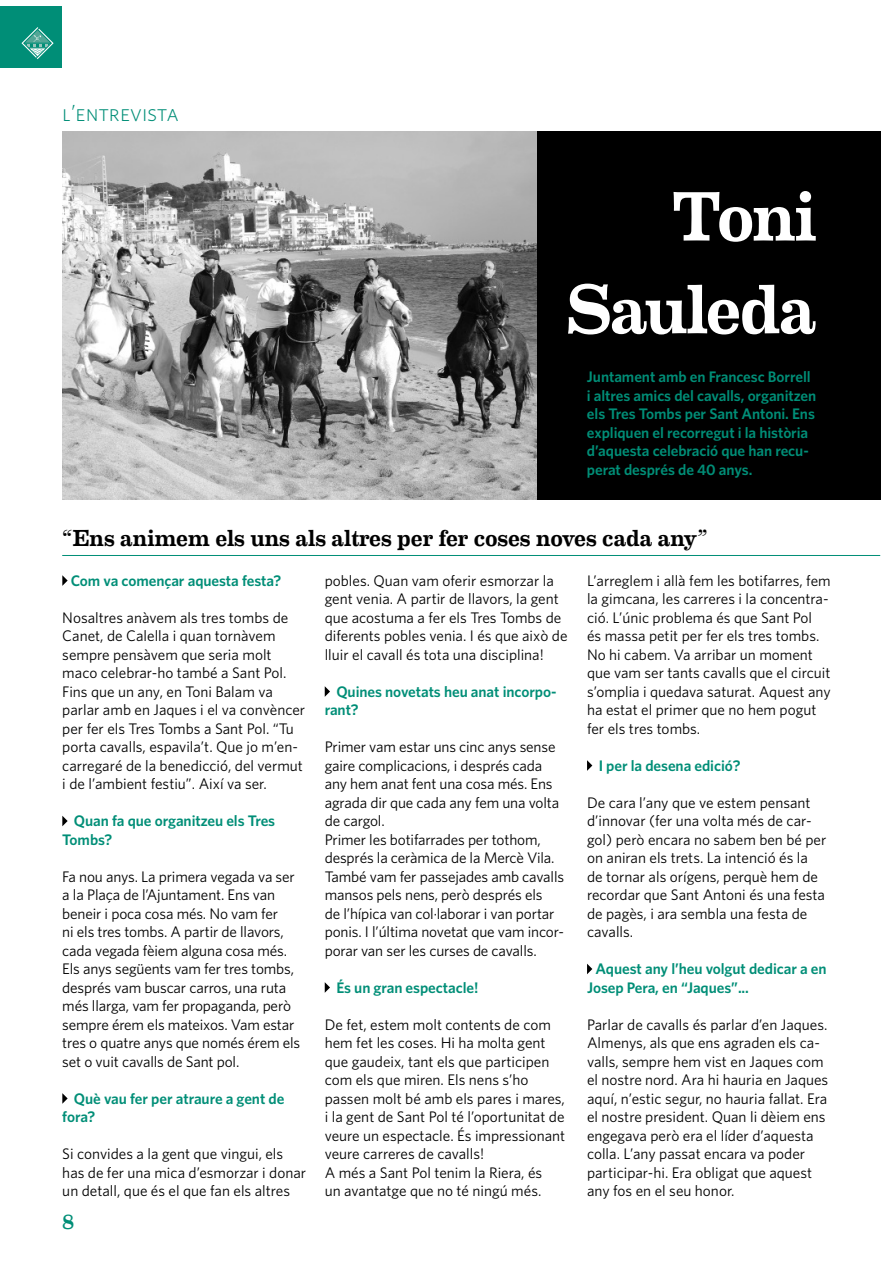
<style>
.page{position:relative;width:893px;height:1263px;background:#fff}
.page>*{position:absolute;margin:0;border:0;box-sizing:border-box;transform-origin:0 0}
.t1{font:500 69.9px/92.7px "Eames Century Modern";letter-spacing:-.03em;color:#fff;text-align:right}
.t2{font:500 23.25px "Eames Century Modern";letter-spacing:-.005em;color:#000}
.t3{font:23.25px "Whitney Light SC";letter-spacing:.005em;color:#008e77}
.t4{font:500 20.4px "Eames Century Modern";color:#008e77}
.t5{font:15.3px/18.5px "Whitney";color:#000}
.t6{font:600 15.3px/18.5px "Whitney";letter-spacing:-.005em;color:#008e77}
</style>
<div class="page">
<div style="left:0;top:6px;width:62px;height:62px;background:#008e77"></div>
<svg style="left:21px;top:27px;width:33px;height:32px"></svg>
<hr style="left:62px;top:555px;width:818px;height:1px;background:#008e77">
<svg style="left:62px;top:575px;width:6px;height:11px"></svg>
<svg style="left:62px;top:816px;width:6px;height:10px"></svg>
<svg style="left:62px;top:1093px;width:6px;height:11px"></svg>
<svg style="left:325px;top:686px;width:5px;height:11px"></svg>
<svg style="left:325px;top:982px;width:5px;height:11px"></svg>
<svg style="left:587px;top:760px;width:5px;height:11px"></svg>
<svg style="left:587px;top:964px;width:5px;height:10px"></svg>
<div style="left:536px;top:131px;width:344px;height:368px;background:#000"></div>
<img style="left:62px;top:131px;width:474px;height:368px">
<h2 class="t3" style="left:62px;top:103px;width:118px">l’entrevista</h2>
<h1 class="t1" style="left:565px;top:176px;width:253px">Toni<br>Sauleda</h1>
<p class="t6" style="left:587px;top:368px;width:231px">Juntament amb en Francesc Borrell i altres amics del cavalls, organitzen els Tres Tombs per Sant Antoni. Ens expliquen el recorregut i la història d’aquesta celebració que han recu&shy;perat després de 40 anys.</p>
<h2 class="t2" style="left:62px;top:530px;width:646px">“Ens animem els uns als altres per fer coses noves cada any”</h2>
<p class="t6" style="left:71px;top:573px;width:212px">Com va començar aquesta festa?</p>
<p class="t5" style="left:62px;top:610px;width:244px">Nosaltres anàvem als tres tombs de Canet, de Calella i quan tornàvem sempre pensàvem que seria molt maco celebrar-ho també a Sant Pol.<br>Fins que un any, en Toni Balam va parlar amb en Jaques i el va convèncer per fer els Tres Tombs a Sant Pol. “Tu porta cavalls, espavila’t. Que jo m’en&shy;carregaré de la benedicció, del vermut i de l’ambient festiu”. Així va ser.</p>
<p class="t6" style="left:62px;top:813px;width:214px;text-indent:12px">Quan fa que organitzeu els Tres<br>Tombs?</p>
<p class="t5" style="left:62px;top:867px;width:239px">Fa nou anys. La primera vegada va ser a la Plaça de l’Ajuntament. Ens van beneir i poca cosa més. No vam fer<br>ni els tres tombs. A partir de llavors, cada vegada fèiem alguna cosa més.<br>Els anys següents vam fer tres tombs, després vam buscar carros, una ruta més llarga, vam fer propaganda, però sempre érem els mateixos. Vam estar tres o quatre anys que només érem els set o vuit cavalls de Sant pol.</p>
<p class="t6" style="left:62px;top:1089px;width:223px;text-indent:12px">Què vau fer per atraure a gent de fora?</p>
<p class="t5" style="left:62px;top:1145px;width:245px">Si convides a la gent que vingui, els has de fer una mica d’esmorzar i donar un detall, que és el que fan els altres</p>
<h3 class="t4" style="left:62px;top:1214px;width:14px">8</h3>
<p class="t5" style="left:325px;top:571px;width:244px">pobles. Quan vam oferir esmorzar la gent venia. A partir de llavors, la gent que acostuma a fer els Tres Tombs de diferents pobles venia. I és que això de lluir el cavall és tota una disciplina!</p>
<p class="t6" style="left:325px;top:682px;width:233px;text-indent:12px">Quines novetats heu anat incorpo&shy;rant?</p>
<p class="t5" style="left:325px;top:738px;width:241px">Primer vam estar uns cinc anys sense gaire complicacions, i després cada any hem anat fent una cosa més. Ens agrada dir que cada any fem una volta de cargol.<br>Primer les botifarrades per tothom, després la ceràmica de la Mercè Vila.<br>També vam fer passejades amb cavalls mansos pels nens, però després els<br>de l’hípica van col·laborar i van portar ponis. I l’última novetat que vam incor&shy;porar van ser les curses de cavalls.</p>
<p class="t6" style="left:336px;top:978px;width:143px">És un gran espectacle!</p>
<p class="t5" style="left:325px;top:1015px;width:242px">De fet, estem molt contents de com hem fet les coses. Hi ha molta gent que gaudeix, tant els que participen com els que miren. Els nens s’ho passen molt bé amb els pares i mares, i la gent de Sant Pol té l’oportunitat de veure un espectacle. És impressionant veure carreres de cavalls!<br>A més a Sant Pol tenim la Riera, és<br>un avantatge que no té ningú més.</p>
<p class="t5" style="left:587px;top:571px;width:245px">L’arreglem i allà fem les botifarres, fem la gimcana, les carreres i la concentra&shy;ció. L’únic problema és que Sant Pol<br>és massa petit per fer els tres tombs.<br>No hi cabem. Va arribar un moment que vam ser tants cavalls que el circuit s’omplia i quedava saturat. Aquest any ha estat el primer que no hem pogut fer els tres tombs.</p>
<p class="t6" style="left:598px;top:756px;width:143px">I per la desena edició?</p>
<p class="t5" style="left:587px;top:793px;width:241px">De cara l’any que ve estem pensant d’innovar (fer una volta més de car&shy;gol) però encara no sabem ben bé per on aniran els trets. La intenció és la de tornar als orígens, perquè hem de recordar que Sant Antoni és una festa de pagès, i ara sembla una festa de cavalls.</p>
<p class="t6" style="left:587px;top:960px;width:241px;text-indent:8px">Aquest any l’heu volgut dedicar a en<br>Josep Pera, en “Jaques”...</p>
<p class="t5" style="left:587px;top:1015px;width:243px">Parlar de cavalls és parlar d’en Jaques.<br>Almenys, als que ens agraden els ca&shy;valls, sempre hem vist en Jaques com el nostre nord. Ara hi hauria en Jaques aquí, n’estic segur, no hauria fallat. Era el nostre president. Quan li dèiem ens engegava però era el líder d’aquesta colla. L’any passat encara va poder participar-hi. Era obligat que aquest any fos en el seu honor.</p>
</div>
